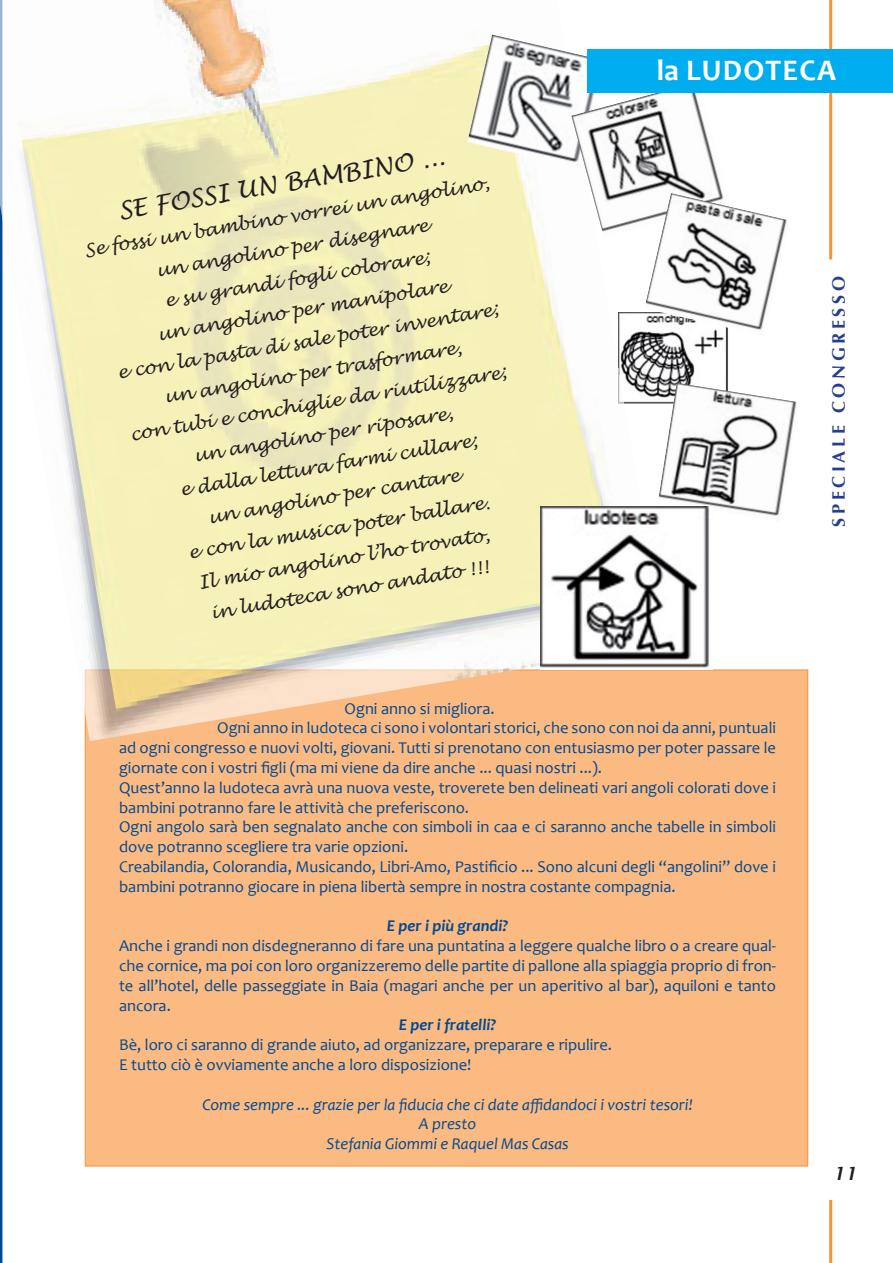
<style>
.page{position:relative;width:893px;height:1263px;background:#fff}
.page>*{position:absolute;margin:0;border:0;box-sizing:border-box;transform-origin:0 0}
.t1{font:700 30px "Candara";letter-spacing:.04em;color:#fff}
.t2{font:italic 24px "Lucida Handwriting";color:#231f20}
.t3{font:italic 18px/31.5px "Lucida Handwriting";color:#231f20;text-align:center}
.t4{font:700 18px "Optima";letter-spacing:.2em;color:#253f8e}
.t5{font:italic 600 18px "Lucida Sans";color:#231f20}
.t6{font:16.5px/19.8px "Candara";color:#014990;text-align:justify}
.t7{font:italic 16.5px/19.8px "Candara";color:#014990;text-align:center}
.t8{font:italic 700 16.5px "Candara";color:#014990}
</style>
<div class="page">
<div style="left:85px;top:670px;width:723px;height:496px;background:#fbba81;border:1px solid #f69238"></div>
<img style="left:665px;top:336px;width:63px;height:47px">
<svg style="left:0;top:741px;width:2px;height:522px"></svg>
<hr style="left:829px;top:1200px;width:3px;height:63px;background:#f69238">
<hr style="left:829px;top:0;width:3px;height:259px;background:#f69238">
<img style="left:665px;top:383px;width:132px;height:133px">
<img style="left:0;top:0;width:665px;height:741px">
<img style="left:467px;top:35px;width:141px;height:134px">
<img style="left:571px;top:82px;width:152px;height:156px">
<img style="left:644px;top:193px;width:143px;height:143px">
<img style="left:540px;top:507px;width:172px;height:162px">
<div style="left:587px;top:50px;width:306px;height:43px;background:#00aeef"></div>
<h2 class="t2" style="left:116px;top:198px;width:332px;rotate:-10deg">SE FOSSI UN BAMBINO ...</h2>
<p class="t3" style="left:82px;top:237px;width:411px;rotate:-10deg">Se fossi un bambino vorrei un angolino, un angolino per disegnare<br>e su grandi fogli colorare;<br>un angolino per manipolare<br>e con la pasta di sale poter inventare; un angolino per trasformare,<br>con tubi e conchiglie da riutilizzare; un angolino per riposare,<br>e dalla lettura farmi cullare;<br>un angolino per cantare<br>e con la musica poter ballare.<br>Il mio angolino l’ho trovato,<br>in ludoteca sono andato !!!</p>
<h1 class="t1" style="left:656px;top:51px;width:181px">la LUDOTECA</h1>
<p class="t4" style="left:828px;top:527px;width:252px;rotate:-90deg">spe ciale congresso</p>
<p class="t6" style="left:345px;top:698px;width:152px">Ogni anno si migliora.</p>
<p class="t6" style="left:217px;top:718px;width:560px">Ogni anno in ludoteca ci sono i volontari storici, che sono con noi da anni, puntuali</p>
<p class="t6" style="left:119px;top:738px;width:658px">ad ogni congresso e nuovi volti, giovani. Tutti si prenotano con entusiasmo per poter passare le</p>
<p class="t6" style="left:119px;top:758px;width:485px">giornate con i vostri figli (ma mi viene da dire anche ... quasi nostri ...).</p>
<p class="t6" style="left:119px;top:777px;width:658px">Quest’anno la ludoteca avrà una nuova veste, troverete ben delineati vari angoli colorati dove i</p>
<p class="t6" style="left:119px;top:797px;width:352px">bambini potranno fare le attività che preferiscono.</p>
<p class="t6" style="left:119px;top:817px;width:658px">Ogni angolo sarà ben segnalato anche con simboli in caa e ci saranno anche tabelle in simboli</p>
<p class="t6" style="left:119px;top:837px;width:291px">dove potranno scegliere tra varie opzioni.</p>
<p class="t6" style="left:119px;top:857px;width:658px">Creabilandia, Colorandia, Musicando, Libri-Amo, Pastificio ... Sono alcuni degli “angolini” dove i</p>
<p class="t6" style="left:119px;top:876px;width:558px">bambini potranno giocare in piena libertà sempre in nostra costante compagnia.</p>
<p class="t8" style="left:387px;top:916px;width:123px">E per i più grandi?</p>
<p class="t6" style="left:119px;top:936px;width:658px">Anche i grandi non disdegneranno di fare una puntatina a leggere qualche libro o a creare qual&shy;che cornice, ma poi con loro organizzeremo delle partite di pallone alla spiaggia proprio di fron&shy;te all’hotel, delle passeggiate in Baia (magari anche per un aperitivo al bar), aquiloni e tanto ancora.</p>
<p class="t8" style="left:399px;top:1015px;width:99px">E per i fratelli?</p>
<p class="t6" style="left:119px;top:1035px;width:494px">Bè, loro ci saranno di grande aiuto, ad organizzare, preparare e ripulire.<br>E tutto ciò è ovviamente anche a loro disposizione!</p>
<p class="t7" style="left:202px;top:1094px;width:492px">Come sempre ... grazie per la fiducia che ci date affidandoci i vostri tesori!<br>A presto<br>Stefania Giommi e Raquel Mas Casas</p>
<p class="t5" style="left:833px;top:1163px;width:25px">11</p>
</div>
